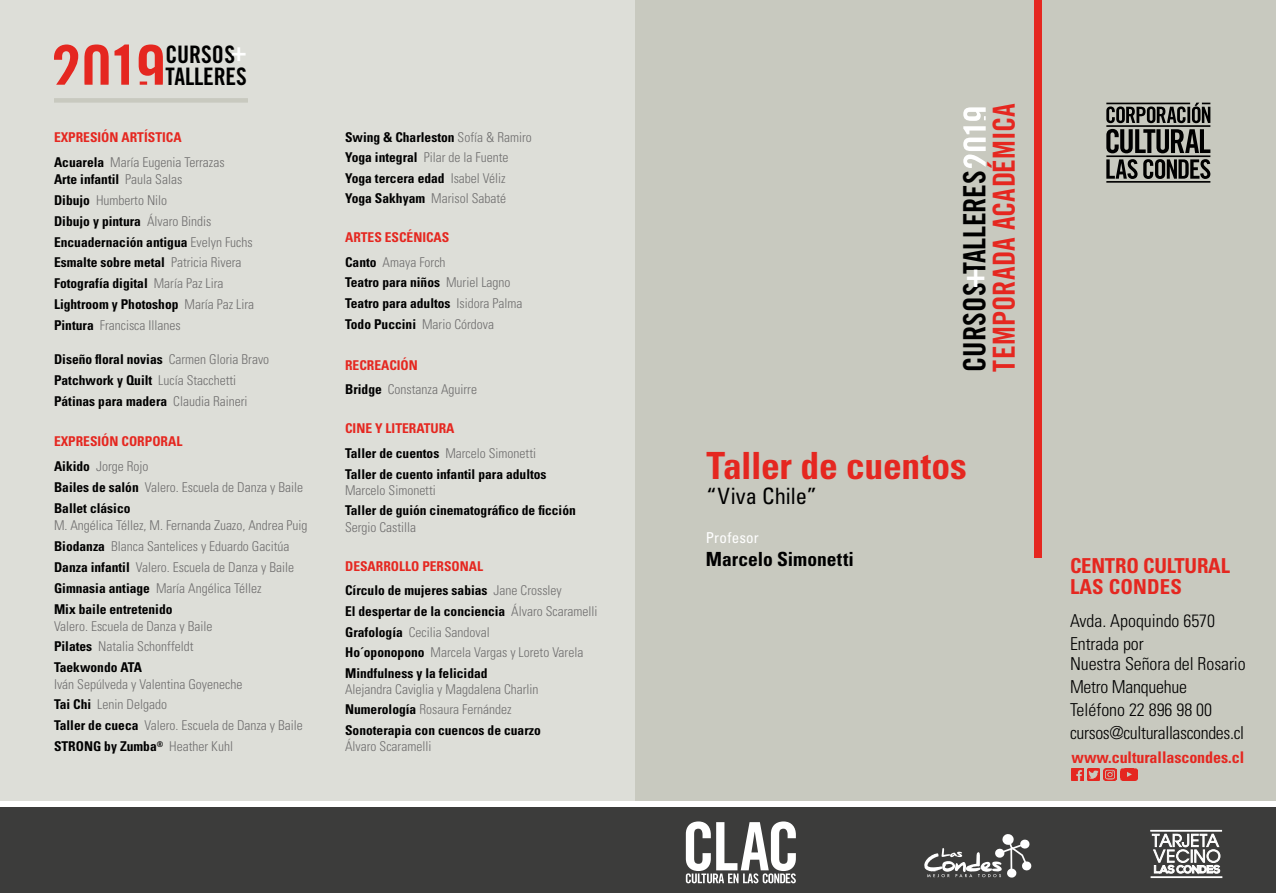
<style>
.page{position:relative;width:1276px;height:893px;background:#fff}
.page>*{position:absolute;margin:0;border:0;box-sizing:border-box;transform-origin:0 0}
.t1{font:700 condensed 37.5px "Univers LT Std";letter-spacing:-.005em;color:#e52720}
.t2{font:34.35px "Trade Gothic LT Std Bd Cn 20";color:#fff}
.t3{font:30.75px "Trade Gothic LT Std Bd Cn 20";letter-spacing:-.01em;color:#000}
.t4{font:30.3px "Trade Gothic LT Std Bd Cn 20";letter-spacing:.005em;color:#e52720}
.t5{font:26.85px "Trade Gothic LT Std Bd Cn 20";color:#fff}
.t6{font:24.15px/21.8px "Trade Gothic LT Std Bd Cn 20";letter-spacing:-.01em;color:#000}
.t7{font:condensed 22.5px "Univers LT Std";color:#000}
.t8{font:700 condensed 20.7px/21px "Univers LT Std";letter-spacing:-.01em;color:#e52720}
.t9{font:700 condensed 19.5px "Univers LT Std";color:#000}
.t10{font:300 condensed 17.85px/23px "Univers LT Std";letter-spacing:-.005em;color:#000}
.t11{font:700 condensed 16.05px "Univers LT Std";letter-spacing:-.005em;color:#e52720}
.t12{font:condensed 15px "Univers LT Std";letter-spacing:.015em;color:#fff}
.t13{font:700 condensed 13.5px/21px "Univers LT Std";color:#000}
.t14{font:300 condensed 13.5px/21px "Univers LT Std";color:#706f6f}
.t15{font:700 condensed 13.5px/25.2px "Univers LT Std";color:#e52720}
.s1{font-weight:700;color:#e52720}
.s2{font-weight:700;color:#000}
.s3{font-weight:300;color:#706f6f}
.s4{color:#000}
.s5{color:#e52720}
</style>
<div class="page">
<div style="left:0;top:0;width:635px;height:801px;background:#ddded8"></div>
<div style="left:0;top:807px;width:1276px;height:86px;background:#3c3c3b"></div>
<svg style="left:686px;top:821px;width:110px;height:62px"></svg>
<svg style="left:924px;top:834px;width:108px;height:44px"></svg>
<div style="left:635px;top:0;width:641px;height:801px;background:#c8c9bf"></div>
<svg style="left:1106px;top:129px;width:104px;height:24px"></svg>
<svg style="left:1106px;top:159px;width:104px;height:20px"></svg>
<svg style="left:1106px;top:103px;width:104px;height:20px"></svg>
<hr style="left:1106px;top:125px;width:104px;height:2px;background:#000">
<hr style="left:1106px;top:155px;width:104px;height:2px;background:#000">
<hr style="left:1106px;top:103px;width:84px;height:1px;background:#000">
<hr style="left:1106px;top:181px;width:104px;height:2px;background:#000">
<svg style="left:1151px;top:833px;width:69px;height:40px"></svg>
<hr style="left:1151px;top:877px;width:71px;height:1px;background:#fff">
<hr style="left:1150px;top:830px;width:71px;height:1px;background:#fff">
<svg style="left:963px;top:107px;width:22px;height:61px"></svg>
<svg style="left:54px;top:45px;width:109px;height:40px"></svg>
<div style="left:1034px;top:0;width:7px;height:558px;background:#e52720"></div>
<svg style="left:1071px;top:768px;width:45px;height:12px"></svg>
<img style="left:1120px;top:768px;width:17px;height:12px">
<div style="left:54px;top:98px;width:194px;height:5px;background:#c8c9bf"></div>
<h3 class="t6" style="left:165px;top:43px;width:83px">CURSOS<br>TALLERES</h3>
<h3 class="t5" style="left:231px;top:35px;width:18px">+</h3>
<p class="t14" style="left:54px;top:124px;width:172px;line-height:25.2px"><span class="s1">EXPRESIÓN ARTÍSTICA<br></span><span class="s2">Acuarela</span> María Eugenia Terrazas</p>
<p class="t13" style="left:54px;top:168px;width:202px">Arte infantil <span class="s3">Paula Salas<br></span>Dibujo <span class="s3">Humberto Nilo<br></span>Dibujo y pintura <span class="s3">Álvaro Bindis<br></span>Encuadernación antigua <span class="s3">Evelyn Fuchs<br></span>Esmalte sobre metal <span class="s3">Patricia Rivera<br></span>Fotografía digital <span class="s3">María Paz Lira<br></span>Lightroom y Photoshop <span class="s3">María Paz Lira<br></span>Pintura <span class="s3">Francisca Illanes</span></p>
<p class="t13" style="left:54px;top:349px;width:217px">Diseño floral novias <span class="s3">Carmen Gloria Bravo<br></span>Patchwork y Quilt <span class="s3">Lucía Stacchetti<br></span>Pátinas para madera <span class="s3">Claudia Raineri</span></p>
<p class="t15" style="left:54px;top:428px;width:130px">EXPRESIÓN CORPORAL<br><span class="s4">Aikido</span> <span class="s3">Jorge Rojo</span></p>
<p class="t14" style="left:54px;top:477px;width:251px"><span class="s2">Bailes de salón</span> Valero. Escuela de Danza y Baile<br><span class="s2">Ballet clásico</span></p>
<p class="t14" style="left:54px;top:515px;width:255px">M. Angélica Téllez, M. Fernanda Zuazo, Andrea Puig <span class="s2">Biodanza</span> Blanca Santelices y Eduardo Gacitúa <span class="s2">Danza infantil</span> Valero. Escuela de Danza y Baile <span class="s2">Gimnasia antiage</span> María Angélica Téllez<br><span class="s2">Mix baile entretenido</span></p>
<p class="t14" style="left:54px;top:615px;width:160px">Valero. Escuela de Danza y Baile<br><span class="s2">Pilates</span> Natalia Schonffeldt<br><span class="s2">Taekwondo ATA</span></p>
<p class="t14" style="left:54px;top:674px;width:250px">Iván Sepúlveda y Valentina Goyeneche<br><span class="s2">Tai Chi</span> Lenin Delgado<br><span class="s2">Taller de cueca</span> Valero. Escuela de Danza y Baile <span class="s2">STRONG by Zumba</span><sup>®</sup> Heather Kuhl</p>
<p class="t13" style="left:345px;top:126px;width:188px;line-height:20.5px">Swing &amp; Charleston <span class="s3">Sofía &amp; Ramiro<br></span>Yoga integral <span class="s3">Pilar de la Fuente<br></span>Yoga tercera edad <span class="s3">Isabel Véliz<br></span>Yoga Sakhyam <span class="s3">Marisol Sabaté</span></p>
<p class="t15" style="left:345px;top:225px;width:106px;line-height:24.8px">ARTES ESCÉNICAS<br><span class="s4">Canto</span> <span class="s3">Amaya Forch</span></p>
<p class="t13" style="left:345px;top:272px;width:179px;line-height:20.5px">Teatro para niños <span class="s3">Muriel Lagno<br></span>Teatro para adultos <span class="s3">Isidora Palma<br></span>Todo Puccini <span class="s3">Mario Córdova</span></p>
<p class="t14" style="left:345px;top:352px;width:133px;line-height:24.8px"><span class="s1">RECREACIÓN<br></span><span class="s2">Bridge</span> Constanza Aguirre</p>
<p class="t14" style="left:345px;top:416px;width:192px;line-height:24.8px"><span class="s1">CINE Y LITERATURA<br></span><span class="s2">Taller de cuentos</span> Marcelo Simonetti</p>
<p class="t13" style="left:345px;top:463px;width:203px">Taller de cuento infantil para adultos</p>
<p class="t14" style="left:345px;top:480px;width:92px">Marcelo Simonetti</p>
<p class="t13" style="left:345px;top:500px;width:232px">Taller de guión cinematográfico de ficción</p>
<p class="t14" style="left:345px;top:516px;width:73px">Sergio Castilla</p>
<p class="t13" style="left:345px;top:553px;width:218px;line-height:24.8px"><span class="s5">DESARROLLO PERSONAL<br></span>Círculo de mujeres sabias <span class="s3">Jane Crossley</span></p>
<p class="t13" style="left:345px;top:601px;width:254px;line-height:20.5px">El despertar de la conciencia <span class="s3">Álvaro Scaramelli </span>Grafología <span class="s3">Cecilia Sandoval<br></span>Ho´oponopono <span class="s3">Marcela Vargas y Loreto Varela </span>Mindfulness y la felicidad</p>
<p class="t14" style="left:345px;top:679px;width:197px;line-height:20.5px">Alejandra Caviglia y Magdalena Charlin<br><span class="s2">Numerología</span> Rosaura Fernández<br><span class="s2">Sonoterapia con cuencos de cuarzo</span></p>
<p class="t14" style="left:345px;top:736px;width:88px">Álvaro Scaramelli</p>
<h3 class="t4" style="left:985px;top:372px;width:270px;rotate:-90deg">TEMPORADA ACADÉMICA</h3>
<h3 class="t3" style="left:955px;top:372px;width:202px;rotate:-90deg">CURSOS TALLERES</h3>
<h2 class="t2" style="left:965px;top:253px;width:22px">+</h2>
<h1 class="t1" style="left:706px;top:443px;width:262px">Taller de cuentos</h1>
<h3 class="t7" style="left:706px;top:482px;width:112px">“Viva Chile”</h3>
<p class="t12" style="left:705px;top:528px;width:55px">Profesor</p>
<h3 class="t9" style="left:705px;top:547px;width:150px">Marcelo Simonetti</h3>
<h3 class="t8" style="left:1070px;top:555px;width:161px">CENTRO CULTURAL<br>LAS CONDES</h3>
<h3 class="t10" style="left:1070px;top:610px;width:147px">Avda. Apoquindo 6570<br>Entrada por</h3>
<h3 class="t10" style="left:1070px;top:652px;width:177px">Nuestra Señora del Rosario<br>Metro Manquehue<br>Teléfono 22 896 98 00 cursos@culturallascondes.cl</h3>
<p class="t11" style="left:1071px;top:747px;width:174px">www.culturallascondes.cl</p>
</div>
